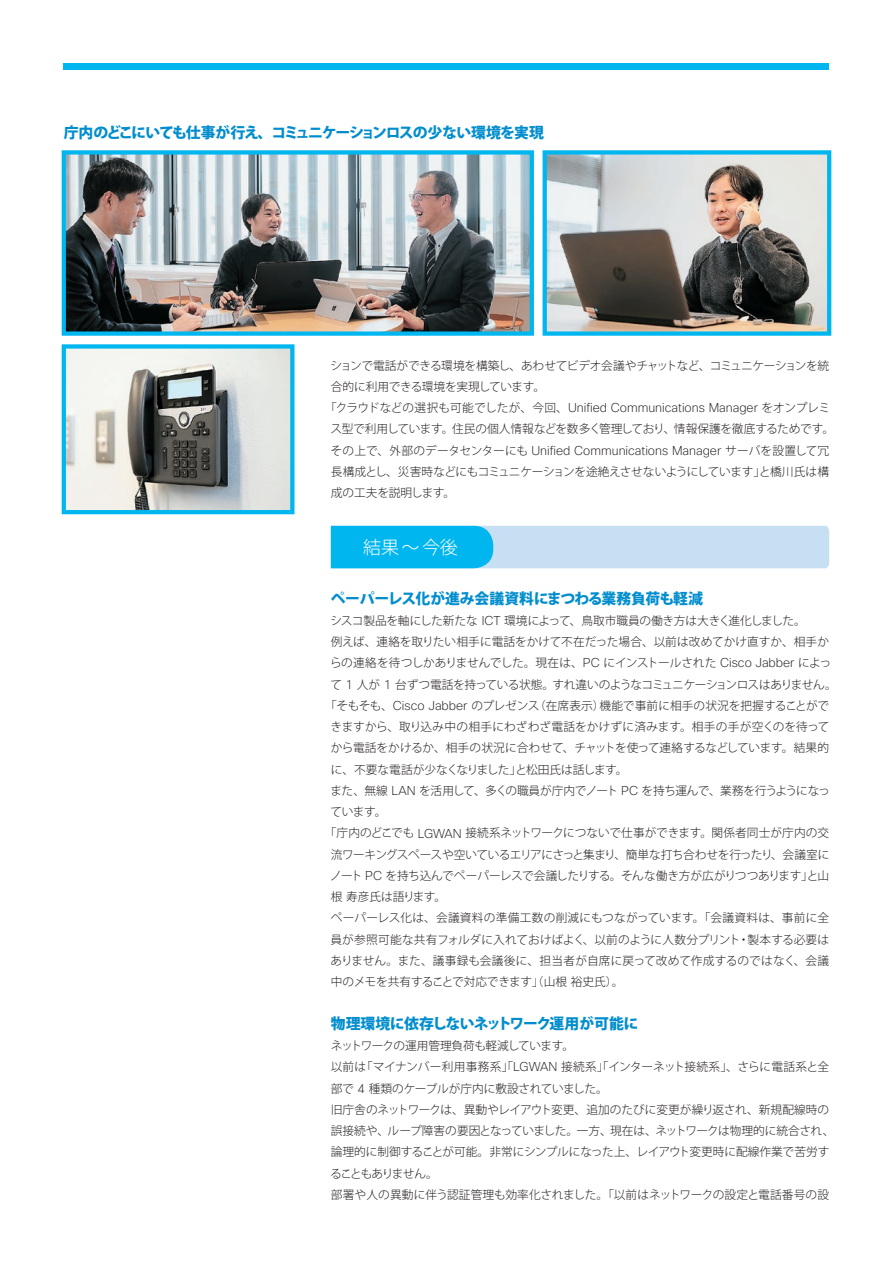
<style>
.page{position:relative;width:893px;height:1263px;background:#fff}
.page>*{position:absolute;margin:0;border:0;box-sizing:border-box;transform-origin:0 0}
.t1{font:300 18px "Koz Go Pr 6 N";color:#fff}
.t2{font:800 14.85px "Koz Go Pr 6 N";letter-spacing:-.075em;color:#008dce}
.t3{font:800 14.85px "Koz Go Pr 6 N";letter-spacing:-.02em;color:#008dce}
.t4{font:800 14.85px "Koz Go Pr 6 N";letter-spacing:-.045em;color:#008dce}
.t5{font:200 12.45px "Cisco Sans";color:#231f20}
.t6{font:300 11.7px/21.3px "Koz Go Pr 6 N";letter-spacing:-.015em;color:#231f20}
.t7{font:300 11.7px "Koz Go Pr 6 N";letter-spacing:.005em;color:#231f20}
.t8{font:300 11.7px "Koz Go Pr 6 N";letter-spacing:.01em;color:#231f20}
.t9{font:300 11.7px "Koz Go Pr 6 N";letter-spacing:-.04em;color:#231f20}
.t10{font:300 11.7px/21.3px "Koz Go Pr 6 N";letter-spacing:-.035em;color:#231f20}
.t11{font:300 11.7px "Koz Go Pr 6 N";letter-spacing:-.045em;color:#231f20}
.t12{font:300 11.7px "Koz Go Pr 6 N";letter-spacing:.025em;color:#231f20}
.t13{font:300 11.7px "Koz Go Pr 6 N";letter-spacing:.02em;color:#231f20}
.s1{font-family:"Koz Go Pr 6 N";font-weight:300;font-size:11.7px}
.s2{font-family:"Cisco Sans";font-weight:200;font-size:12.45px}
</style>
<div class="page">
<div style="left:64px;top:64px;width:765px;height:6px;background:#00b6ef"></div>
<svg style="left:331px;top:526px;width:498px;height:42px;background:#87d1f1"></svg>
<img style="left:67px;top:349px;width:222px;height:160px">
<div style="left:62px;top:344px;width:232px;height:170px;border:4px solid #00b6ef"></div>
<img style="left:548px;top:155px;width:278px;height:176px">
<div style="left:543px;top:150px;width:288px;height:186px;border:4px solid #00b6ef"></div>
<img style="left:67px;top:155px;width:462px;height:176px">
<div style="left:62px;top:150px;width:472px;height:186px;border:4px solid #00b6ef"></div>
<p class="t2" style="left:64px;top:124px;width:482px">庁内のどこにいても仕事が行え、コミュニケーションロスの少ない環境を実現</p>
<p class="t6" style="left:330px;top:355px;width:500px">ションで電話ができる環境を構築し、あわせてビデオ会議やチャットなど、コミュニケーションを統合的に利用できる環境を実現しています。</p>
<p class="t5" style="left:325px;top:400px;width:507px"><span class="s1">「クラウドなどの選択も可能でしたが、今回、</span>Unified Communications Manager <span class="s1">をオンプレミ</span></p>
<p class="t6" style="left:330px;top:419px;width:505px">ス型で利用しています。住民の個人情報などを数多く管理しており、情報保護を徹底するためです。</p>
<p class="t5" style="left:331px;top:442px;width:500px"><span class="s1">その上で、外部のデータセンターにも</span> Unified Communications Manager <span class="s1">サーバを設置して冗</span></p>
<p class="t6" style="left:759px;top:461px;width:71px">と橋川氏は構</p>
<p class="t10" style="left:331px;top:461px;width:436px">長構成とし、災害時などにもコミュニケーションを途絶えさせないようにしています」成の工夫を説明します。</p>
<h1 class="t1" style="left:363px;top:537px;width:96px">結果～今後</h1>
<p class="t3" style="left:331px;top:590px;width:374px">ペーパーレス化が進み会議資料にまつわる業務負荷も軽減</p>
<p class="t6" style="left:330px;top:610px;width:477px">シスコ製品を軸にした新たな <span class="s2">ICT</span> 環境によって、鳥取市職員の働き方は大きく進化しました。</p>
<p class="t7" style="left:331px;top:635px;width:500px">例えば、連絡を取りたい相手に電話をかけて不在だった場合、以前は改めてかけ直すか、相手か</p>
<p class="t6" style="left:330px;top:653px;width:503px">らの連絡を待つしかありませんでした。現在は、<span class="s2">PC</span> にインストールされた <span class="s2">Cisco Jabber</span> によっ</p>
<p class="t9" style="left:330px;top:678px;width:508px">て <span class="s2">1</span> 人が <span class="s2">1</span> 台ずつ電話を持っている状態。すれ違いのようなコミュニケーションロスはありません。</p>
<p class="t8" style="left:600px;top:699px;width:231px">機能で事前に相手の状況を把握することがで</p>
<p class="t9" style="left:325px;top:699px;width:216px">「そもそも、<span class="s2">Cisco Jabber</span> のプレゼンス</p>
<p class="t8" style="left:331px;top:720px;width:500px">きますから、取り込み中の相手にわざわざ電話をかけずに済みます。相手の手が空くのを待って</p>
<p class="t6" style="left:331px;top:738px;width:500px">から電話をかけるか、相手の状況に合わせて、チャットを使って連絡するなどしています。結果的</p>
<p class="t6" style="left:515px;top:759px;width:114px">と松田氏は話します。</p>
<p class="t6" style="left:534px;top:695px;width:72px">（在席表示）</p>
<p class="t6" style="left:331px;top:759px;width:192px">に、不要な電話が少なくなりました」</p>
<p class="t6" style="left:330px;top:780px;width:501px">また、無線 <span class="s2">LAN</span> を活用して、多くの職員が庁内でノート <span class="s2">PC</span> を持ち運んで、業務を行うようになっ</p>
<p class="t6" style="left:330px;top:801px;width:58px">ています。</p>
<p class="t7" style="left:325px;top:826px;width:506px">「庁内のどこでも <span class="s2">LGWAN</span> 接続系ネットワークにつないで仕事ができます。関係者同士が庁内の交</p>
<p class="t11" style="left:331px;top:848px;width:500px">流ワーキングスペースや空いているエリアにさっと集まり、簡単な打ち合わせを行ったり、会議室に</p>
<p class="t6" style="left:807px;top:865px;width:24px">と山</p>
<p class="t6" style="left:330px;top:865px;width:484px">ノート <span class="s2">PC</span> を持ち込んでペーパーレスで会議したりする。そんな働き方が広がりつつあります」</p>
<p class="t6" style="left:331px;top:886px;width:117px">根寿彦氏は語ります。</p>
<p class="t12" style="left:331px;top:911px;width:500px">ペーパーレス化は、会議資料の準備工数の削減にもつながっています。「会議資料は、事前に全</p>
<p class="t13" style="left:747px;top:933px;width:83px">製本する必要は</p>
<p class="t8" style="left:331px;top:933px;width:256px">員が参照可能な共有フォルダに入れておけばよく</p>
<p class="t10" style="left:583px;top:929px;width:159px">、以前のように人数分プリント</p>
<p class="t6" style="left:738px;top:929px;width:13px">・</p>
<p class="t6" style="left:331px;top:950px;width:467px">ありません。また、議事録も会議後に、担当者が自席に戻って改めて作成するのではなく中のメモを共有することで対応できます」（山根裕史氏。(</p>
<p class="t4" style="left:331px;top:1016px;width:309px">物理環境に依存しないネットワーク運用が可能に</p>
<p class="t6" style="left:361px;top:1035px;width:469px;text-indent:-30px">ネットワークの運用管理負荷も軽減しています。<br>「マイナンバー利用事務系」「<span class="s2">LGWAN</span> 接続系」「インターネット接続系」、さらに電話系と全</p>
<p class="t6" style="left:794px;top:950px;width:37px">、会議</p>
<p class="t6" style="left:330px;top:1056px;width:506px">以前は<br>部で <span class="s2">4</span> 種類のケーブルが庁内に敷設されていました。<br>旧庁舎のネットワークは、異動やレイアウト変更、追加のたびに変更が繰り返され、新規配線時の誤接続や、ループ障害の要因となっていました。一方、現在は、ネットワークは物理的に統合され、論理的に制御することが可能。非常にシンプルになった上、レイアウト変更時に配線作業で苦労することもありません。<br>部署や人の異動に伴う認証管理も効率化されました。「以前はネットワークの設定と電話番号の設</p>
</div>
